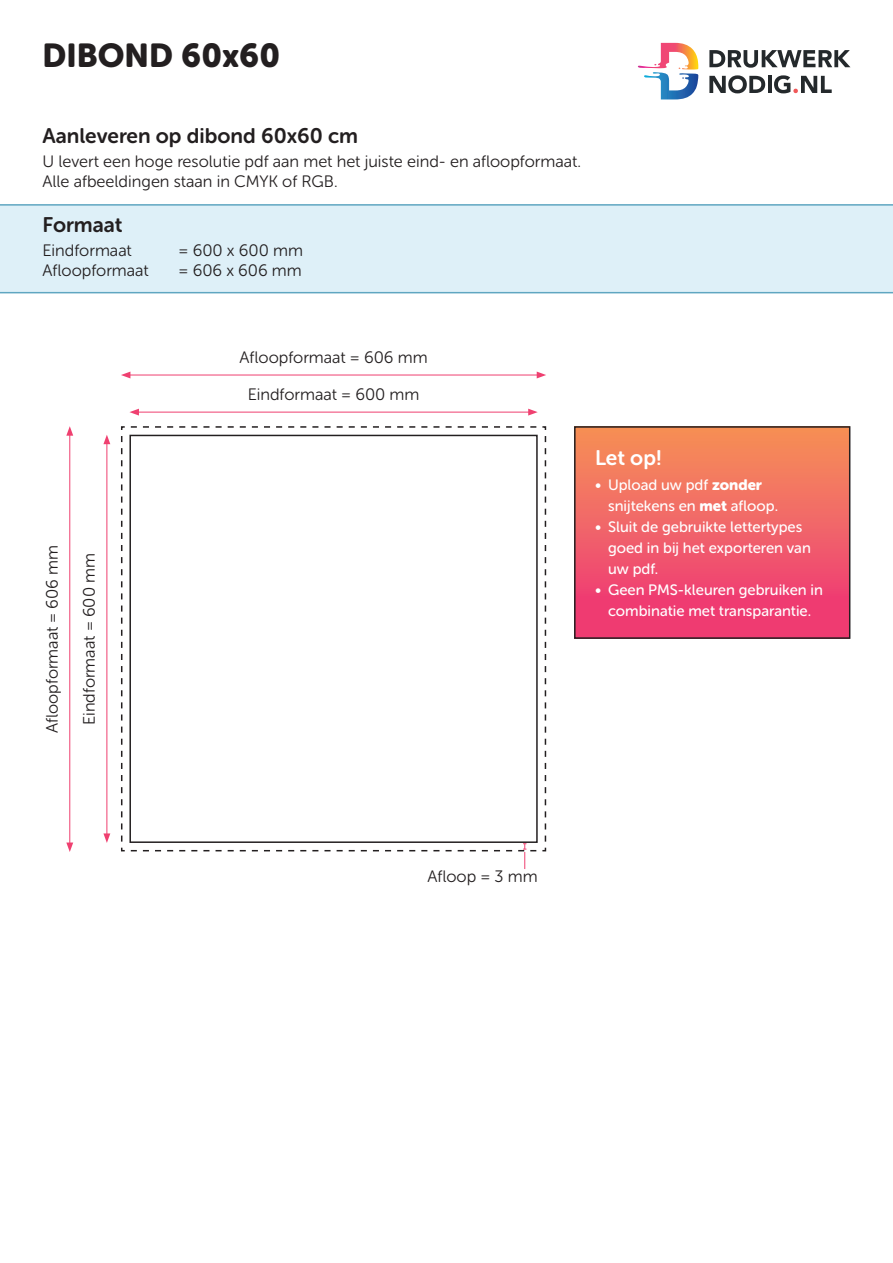
<style>
.page{position:relative;width:893px;height:1263px;background:#fff}
.page>*{position:absolute;margin:0;border:0;box-sizing:border-box;transform-origin:0 0}
.Titel{font:33px "Museo Sans Rounded 900";color:#231f20}
.Kop_1{font:21px "Museo Sans Rounded 700";color:#231f20}
.t1{font:21px "Museo Sans Rounded 700";color:#fff}
.Tekst{font:16.5px "Museo Sans Rounded 300";color:#231f20}
.t2{font:15px/21px "Museo Sans Rounded 500";color:#fff}
.s1{font-family:"Museo Sans Rounded 900"}
</style>
<div class="page">
<div style="left:575px;top:427px;width:275px;height:211px;background:linear-gradient(to bottom,#f59158,#ee3177)"></div>
<div style="left:574px;top:426px;width:276px;height:213px;border:2px solid #231f20"></div>
<div style="left:0;top:204px;width:893px;height:89px;background:#def0f8"></div>
<svg style="left:121px;top:426px;width:426px;height:426px"></svg>
<svg style="left:709px;top:50px;width:141px;height:18px"></svg>
<svg style="left:709px;top:75px;width:56px;height:18px"></svg>
<hr style="left:768px;top:76px;width:3px;height:17px;background:#24292c">
<svg style="left:774px;top:75px;width:58px;height:18px"></svg>
<svg style="left:638px;top:43px;width:60px;height:56px"></svg>
<div style="left:129px;top:435px;width:409px;height:408px;border:2px solid #231f20"></div>
<hr style="left:128px;top:375px;width:411px;height:1px;background:#ef4070">
<svg style="left:537px;top:372px;width:9px;height:6px"></svg>
<svg style="left:121px;top:372px;width:9px;height:6px"></svg>
<hr style="left:137px;top:412px;width:394px;height:1px;background:#ef4070">
<svg style="left:528px;top:409px;width:10px;height:7px"></svg>
<svg style="left:129px;top:409px;width:10px;height:7px"></svg>
<hr style="left:69px;top:433px;width:1px;height:412px;background:#ef4070">
<svg style="left:66px;top:426px;width:7px;height:10px"></svg>
<svg style="left:66px;top:842px;width:7px;height:10px"></svg>
<hr style="left:107px;top:442px;width:1px;height:394px;background:#ef4070">
<svg style="left:103px;top:435px;width:7px;height:9px"></svg>
<svg style="left:103px;top:833px;width:7px;height:10px"></svg>
<svg style="left:131px;top:843px;width:408px;height:26px"></svg>
<p class="Titel" style="left:43px;top:37px;width:239px">DIBOND 60x60</p>
<p class="Kop_1" style="left:43px;top:124px;width:317px">Aanleveren op dibond 60x60 cm</p>
<p class="Tekst" style="left:43px;top:153px;width:540px">U levert een hoge resolutie pdf aan met het juiste eind- en afloopformaat.</p>
<p class="Tekst" style="left:43px;top:173px;width:297px">Alle afbeeldingen staan in CMYK of RGB.</p>
<p class="Kop_1" style="left:43px;top:213px;width:81px">Formaat</p>
<p class="Tekst" style="left:43px;top:242px;width:91px">Eindformaat</p>
<p class="Tekst" style="left:179px;top:242px;width:126px">= 600 x 600 mm</p>
<p class="Tekst" style="left:43px;top:261px;width:108px">Afloopformaat</p>
<p class="Tekst" style="left:179px;top:261px;width:125px">= 606 x 606 mm</p>
<p class="Tekst" style="left:43px;top:733px;width:190px;rotate:-90deg">Afloopformaat = 606 mm</p>
<p class="Tekst" style="left:80px;top:725px;width:173px;rotate:-90deg">Eindformaat = 600 mm</p>
<p class="Tekst" style="left:240px;top:348px;width:190px">Afloopformaat = 606 mm</p>
<p class="Tekst" style="left:248px;top:386px;width:173px">Eindformaat = 600 mm</p>
<p class="t1" style="left:595px;top:446px;width:68px">Let op!</p>
<p class="t2" style="left:608px;top:474px;width:172px;text-indent:-13px">• Upload uw pdf <span class="s1">zonder </span>snijtekens en <span class="s1">met</span> afloop.</p>
<p class="t2" style="left:608px;top:516px;width:204px;text-indent:-13px">• Sluit de gebruikte lettertypes goed in bij het exporteren van uw pdf.</p>
<p class="t2" style="left:595px;top:579px;width:229px;text-align:center">• Geen PMS-kleuren gebruiken in combinatie met transparantie.</p>
<p class="Tekst" style="left:427px;top:868px;width:112px">Afloop = 3 mm</p>
</div>
